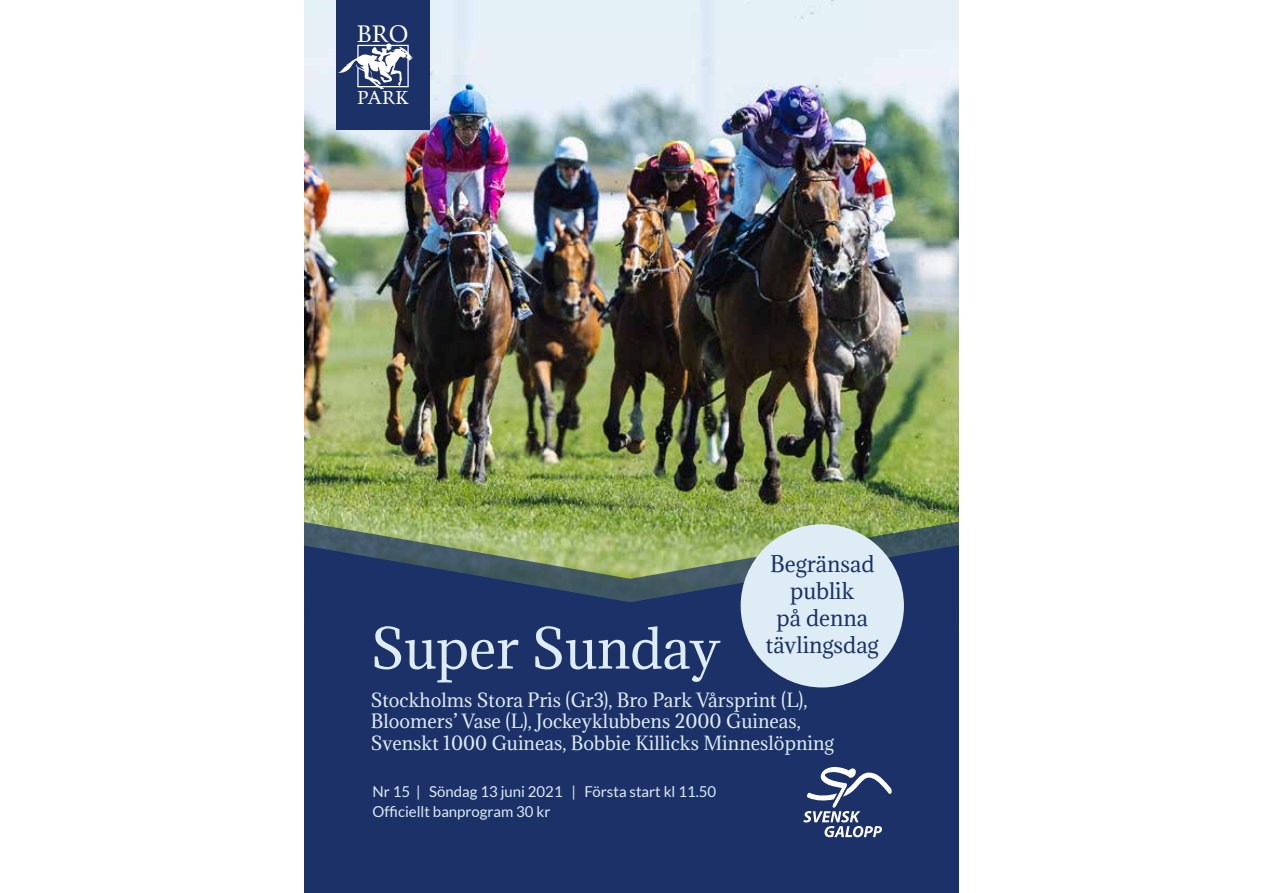
<style>
.page{position:relative;width:1263px;height:893px;background:#fff}
.page>*{position:absolute;margin:0;border:0;box-sizing:border-box;transform-origin:0 0}
.t1{font:51.75px "Adamina";color:#deecf5}
.t2{font:23.7px "Trump Mediaeval LT Std";color:#fff}
.t3{font:21px/27px "Adamina";color:#1b3167;text-align:center}
.t4{font:18.6px "Trump Mediaeval LT Std";color:#fff}
.t5{font:18px/21.6px "Adamina";color:#deecf5}
.t6{font:15px/20.7px "Lato";color:#deecf5}
</style>
<div class="page">
<img style="left:304px;top:0;width:655px;height:520px">
<div style="left:304px;top:627px;width:655px;height:266px;background:#1b3167"></div>
<svg style="left:304px;top:520px;width:655px;height:25px;background:#869e60"></svg>
<svg style="left:304px;top:545px;width:655px;height:142px;fill:#1b3167"></svg>
<svg style="left:803px;top:767px;width:89px;height:70px"></svg>
<div style="left:337px;top:0;width:93px;height:129px;background:#1b3167"></div>
<svg style="left:338px;top:43px;width:75px;height:47px"></svg>
<div style="left:741px;top:524px;width:163px;height:163px;background:#deecf5;border-radius:50%"></div>
<h2 class="t2" style="left:357px;top:19px;width:53px">BRO</h2>
<p class="t4" style="left:357px;top:86px;width:53px">PARK</p>
<p class="t3" style="left:766px;top:550px;width:114px">Begränsad publik<br>på denna tävlingsdag</p>
<p class="t5" style="left:371px;top:689px;width:465px">Stockholms Stora Pris (Gr3), Bro Park Vårsprint (L),<br>Bloomers’ Vase (L), Jockeyklubbens 2000 Guineas,<br>Svenskt 1000 Guineas, Bobbie Killicks Minneslöpning</p>
<h1 class="t1" style="left:371px;top:613px;width:351px">Super Sunday</h1>
<p class="t6" style="left:372px;top:781px;width:345px">Nr 15 | Söndag 13 juni 2021 | Första start kl 11.50<br>Officiellt banprogram 30 kr</p>
</div>
